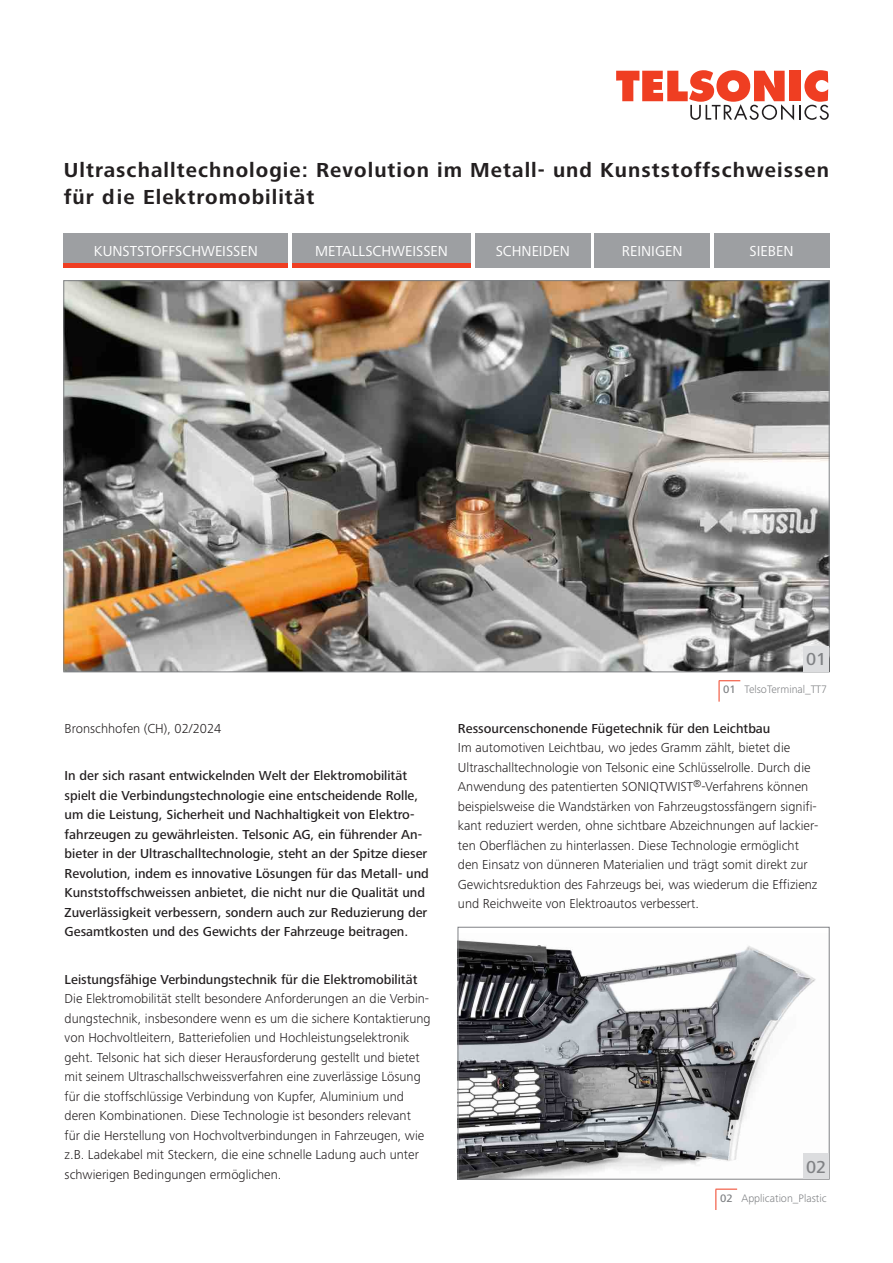
<style>
.page{position:relative;width:893px;height:1263px;background:#fff}
.page>*{position:absolute;margin:0;border:0;box-sizing:border-box;transform-origin:0 0}
.t1{font:700 21px/27px "Frutiger Next Pro";letter-spacing:.05em;color:#231f20}
.t2{font:500 18px "Frutiger Next Pro";color:#808285}
.t3{font:15px "Frutiger Next Pro";color:#fff}
.t4{font:300 13.5px/19.5px "Frutiger Next Pro";color:#231f20}
.t5{font:500 13.5px/19.5px "Frutiger Next Pro";color:#231f20}
.t6{font:300 11.25px "Frutiger Next Pro";color:#808285}
.s1{font-weight:500}
</style>
<div class="page">
<svg style="left:616px;top:70px;width:213px;height:50px"></svg>
<img style="left:460px;top:940px;width:356px;height:237px">
<div style="left:458px;top:927px;width:371px;height:252px;border:1px solid #808285"></div>
<div style="left:803px;top:1153px;width:26px;height:26px;background:#dcdddf"></div>
<img style="left:66px;top:282px;width:761px;height:388px">
<div style="left:803px;top:646px;width:26px;height:26px;background:#dcdddf"></div>
<div style="left:64px;top:234px;width:224px;height:34px;background:#9d9fa2"></div>
<div style="left:292px;top:234px;width:179px;height:34px;background:#9d9fa2"></div>
<div style="left:475px;top:234px;width:115px;height:34px;background:#9d9fa2"></div>
<div style="left:595px;top:234px;width:115px;height:34px;background:#9d9fa2"></div>
<div style="left:714px;top:234px;width:115px;height:34px;background:#9d9fa2"></div>
<svg style="left:719px;top:680px;width:21px;height:22px"></svg>
<hr style="left:292px;top:264px;width:179px;height:4px;background:#ef3e22">
<hr style="left:64px;top:264px;width:224px;height:4px;background:#ef3e22">
<svg style="left:715px;top:1189px;width:22px;height:21px"></svg>
<h1 class="t1" style="left:64px;top:156px;width:767px">Ultraschalltechnologie: Revolution im Metall- und Kunststoffschweissen für die Elektromobilität</h1>
<p class="t3" style="left:94px;top:243px;width:166px">KUNSTSTOFFSCHWEISSEN</p>
<p class="t3" style="left:315px;top:243px;width:134px">METALLSCHWEISSEN</p>
<p class="t3" style="left:496px;top:243px;width:76px">SCHNEIDEN</p>
<p class="t3" style="left:622px;top:243px;width:62px">REINIGEN</p>
<p class="t3" style="left:750px;top:243px;width:45px">SIEBEN</p>
<h2 class="t2" style="left:806px;top:649px;width:22px">01</h2>
<p class="t4" style="left:65px;top:718px;width:158px">Bronschhofen (CH), 02/2024</p>
<p class="t5" style="left:65px;top:766px;width:366px">In der sich rasant entwickelnden Welt der Elektromobilität spielt die Verbindungstechnologie eine entscheidende Rolle, um die Leistung, Sicherheit und Nachhaltigkeit von Elektro&shy;fahrzeugen zu gewährleisten. Telsonic AG, ein führender An&shy;bieter in der Ultraschalltechnologie, steht an der Spitze dieser Revolution, indem es innovative Lösungen für das Metall- und Kunststoffschweissen anbietet, die nicht nur die Qualität und Zuverlässigkeit verbessern, sondern auch zur Reduzierung der Gesamtkosten und des Gewichts der Fahrzeuge beitragen.</p>
<p class="t5" style="left:65px;top:969px;width:354px">Leistungsfähige Verbindungstechnik für die Elektromobilität</p>
<p class="t4" style="left:65px;top:989px;width:368px">Die Elektromobilität stellt besondere Anforderungen an die Verbin&shy;dungstechnik, insbesondere wenn es um die sichere Kontaktierung von Hochvoltleitern, Batteriefolien und Hochleistungselektronik geht. Telsonic hat sich dieser Herausforderung gestellt und bietet mit seinem Ultraschallschweissverfahren eine zuverlässige Lösung für die stoffschlüssige Verbindung von Kupfer, Aluminium und deren Kombinationen. Diese Technologie ist besonders relevant<br>für die Herstellung von Hochvoltverbindungen in Fahrzeugen, wie z.B. Ladekabel mit Steckern, die eine schnelle Ladung auch unter schwierigen Bedingungen ermöglichen.</p>
<p class="t6" style="left:723px;top:683px;width:105px"><span class="s1">01</span> TelsoTerminal_TT7</p>
<p class="t5" style="left:458px;top:718px;width:314px">Ressourcenschonende Fügetechnik für den Leichtbau</p>
<p class="t4" style="left:458px;top:738px;width:362px">Im automotiven Leichtbau, wo jedes Gramm zählt, bietet die Ultraschalltechnologie von Telsonic eine Schlüsselrolle. Durch die Anwendung des patentierten SONIQTWIST<sup>®</sup>-Verfahrens können beispielsweise die Wandstärken von Fahrzeugstossfängern signifi&shy;kant reduziert werden, ohne sichtbare Abzeichnungen auf lackier&shy;ten Oberflächen zu hinterlassen. Diese Technologie ermöglicht den Einsatz von dünneren Materialien und trägt somit direkt zur Gewichtsreduktion des Fahrzeugs bei, was wiederum die Effizienz und Reichweite von Elektroautos verbessert.</p>
<h2 class="t2" style="left:806px;top:1156px;width:22px">02</h2>
<p class="t6" style="left:720px;top:1191px;width:108px"><span class="s1">02</span> Application_Plastic</p>
</div>
